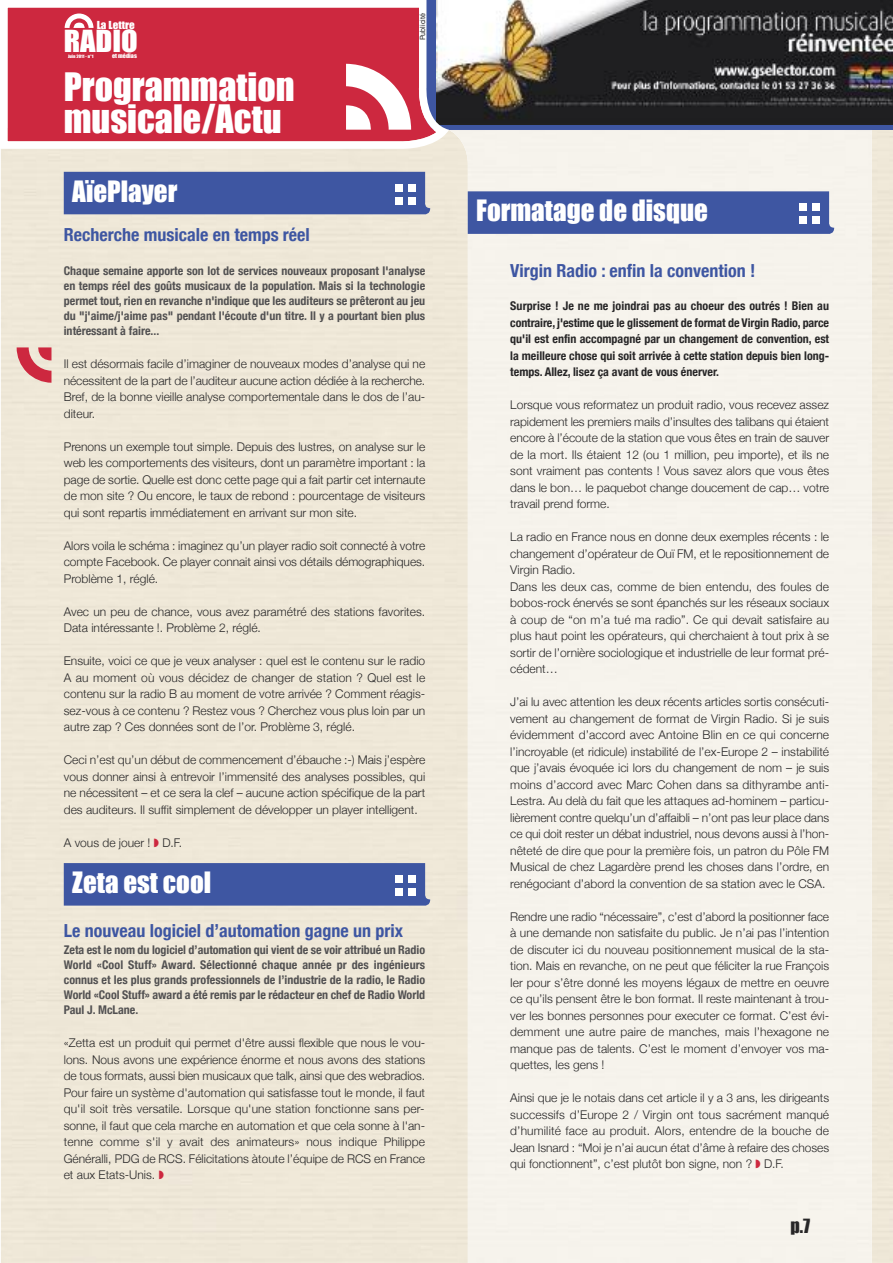
<style>
.page{position:relative;width:893px;height:1263px;background:#fff}
.page>*{position:absolute;margin:0;border:0;box-sizing:border-box;transform-origin:0 0}
.t1{font:36px/32.5px "Impact";color:#fff}
.t2{font:27.9px "Impact";color:#fff;scale:1.09 1}
.t3{font:27px "Impact";color:#fff}
.t4{font:700 condensed 18px "Helvetica Neue";color:#3e56a2}
.t5{font:18px "Impact";color:#272627}
.t6{font:300 12px/16.5px "Helvetica Neue";color:#272627;text-align:justify}
.t7{font:700 condensed 12px/15px "Helvetica Neue";color:#525152;text-align:justify}
.t8{font:700 condensed 12px/16.5px "Helvetica Neue";color:#272627;text-align:justify}
.t9{font:10.2px "Impact";color:#fff;scale:1.09 1}
.t10{font:7.2px "Helvetica";color:#272627}
.t11{font:5.7px "Impact";color:#fff;scale:1.09 1}
.t12{font:4.2px "Impact";color:#fff;scale:1.09 1}
.s1{color:#cd283f}
</style>
<div class="page">
<div style="left:449px;top:130px;width:423px;height:1133px;background:#f6f3ec"></div>
<div style="left:425px;top:0;width:468px;height:130px;background:#3e56a2"></div>
<img style="left:449px;top:0;width:444px;height:125px">
<svg style="left:1px;top:0;width:448px;height:150px;background:#d04b5f"></svg>
<div style="left:468px;top:191px;width:366px;height:43px;background:#3e56a2"></div>
<div style="left:799px;top:204px;width:7px;height:7px;background:#fff"></div>
<div style="left:799px;top:217px;width:7px;height:7px;background:#fff"></div>
<div style="left:812px;top:204px;width:7px;height:7px;background:#fff"></div>
<div style="left:812px;top:217px;width:7px;height:7px;background:#fff"></div>
<div style="left:64px;top:863px;width:366px;height:42px;background:#3e56a2"></div>
<div style="left:395px;top:876px;width:7px;height:7px;background:#fff"></div>
<div style="left:395px;top:888px;width:7px;height:7px;background:#fff"></div>
<div style="left:408px;top:876px;width:7px;height:7px;background:#fff"></div>
<div style="left:408px;top:888px;width:7px;height:7px;background:#fff"></div>
<svg style="left:17px;top:347px;width:34px;height:36px"></svg>
<svg style="left:346px;top:64px;width:65px;height:66px"></svg>
<svg style="left:65px;top:14px;width:28px;height:14px"></svg>
<div style="left:64px;top:172px;width:366px;height:42px;background:#3e56a2"></div>
<div style="left:395px;top:184px;width:7px;height:7px;background:#fff"></div>
<div style="left:395px;top:197px;width:7px;height:7px;background:#fff"></div>
<div style="left:408px;top:184px;width:7px;height:7px;background:#fff"></div>
<div style="left:408px;top:197px;width:7px;height:7px;background:#fff"></div>
<p class="t9" style="left:97px;top:18px;width:36px">La Lettre</p>
<p class="t11" style="left:112px;top:52px;width:24px">et médias</p>
<h2 class="t2" style="left:64px;top:24px;width:69px">RADIO</h2>
<p class="t12" style="left:68px;top:53px;width:25px">Juin 2011 - n°1</p>
<h1 class="t1" style="left:64px;top:70px;width:232px">Programmation musicale/Actu</h1>
<h3 class="t3" style="left:72px;top:174px;width:107px">AïePlayer</h3>
<p class="t10" style="left:420px;top:40px;width:29px;rotate:-90deg">Publicité</p>
<h3 class="t4" style="left:64px;top:224px;width:248px">Recherche musicale en temps réel</h3>
<p class="t7" style="left:64px;top:263px;width:363px">Chaque semaine apporte son lot de services nouveaux proposant l'analyse en temps réel des goûts musicaux de la population. Mais si la technologie permet tout, rien en revanche n'indique que les auditeurs se prêteront au jeu du "j'aime/j'aime pas" pendant l'écoute d'un titre. Il y a pourtant bien plus intéressant à faire...</p>
<p class="t6" style="left:64px;top:356px;width:363px">Il est désormais facile d’imaginer de nouveaux modes d’analyse qui ne nécessitent de la part de l’auditeur aucune action dédiée à la recherche.<br>Bref, de la bonne vieille analyse comportementale dans le dos de l’au&shy;diteur.</p>
<p class="t6" style="left:64px;top:438px;width:363px">Prenons un exemple tout simple. Depuis des lustres, on analyse sur le web les comportements des visiteurs, dont un paramètre important : la page de sortie. Quelle est donc cette page qui a fait partir cet internaute de mon site ? Ou encore, le taux de rebond : pourcentage de visiteurs qui sont repartis immédiatement en arrivant sur mon site.</p>
<p class="t6" style="left:64px;top:537px;width:363px">Alors voila le schéma : imaginez qu’un player radio soit connecté à votre compte Facebook. Ce player connait ainsi vos détails démographiques.<br>Problème 1, réglé.</p>
<p class="t6" style="left:64px;top:603px;width:363px">Avec un peu de chance, vous avez paramétré des stations favorites.<br>Data intéressante !. Problème 2, réglé.</p>
<p class="t6" style="left:64px;top:653px;width:363px">Ensuite, voici ce que je veux analyser : quel est le contenu sur le radio A au moment où vous décidez de changer de station ? Quel est le contenu sur la radio B au moment de votre arrivée ? Comment réagis&shy;sez-vous à ce contenu ? Restez vous ? Cherchez vous plus loin par un autre zap ? Ces données sont de l’or. Problème 3, réglé.</p>
<p class="t6" style="left:64px;top:752px;width:363px">Ceci n’est qu’un début de commencement d’ébauche :-) Mais j’espère vous donner ainsi à entrevoir l’immensité des analyses possibles, qui ne nécessitent – et ce sera la clef – aucune action spécifique de la part des auditeurs. Il suffit simplement de développer un player intelligent.</p>
<p class="t6" style="left:64px;top:834px;width:120px">A vous de jouer ! <span class="s1">◗</span> D.F.</p>
<h3 class="t3" style="left:72px;top:866px;width:140px">Zeta est cool</h3>
<h3 class="t4" style="left:64px;top:919px;width:341px">Le nouveau logiciel d’automation gagne un prix</h3>
<p class="t7" style="left:64px;top:942px;width:363px">Zeta est le nom du logiciel d’automation qui vient de se voir attribué un Radio World «Cool Stuff» Award. Sélectionné chaque année pr des ingénieurs connus et les plus grands professionnels de l’industrie de la radio, le Radio World «Cool Stuff» award a été remis par le rédacteur en chef de Radio World Paul J. McLane.</p>
<p class="t6" style="left:64px;top:1034px;width:363px">«Zetta est un produit qui permet d'être aussi flexible que nous le vou&shy;lons. Nous avons une expérience énorme et nous avons des stations de tous formats, aussi bien musicaux que talk, ainsi que des webradios.<br>Pour faire un système d'automation qui satisfasse tout le monde, il faut qu'il soit très versatile. Lorsque qu'une station fonctionne sans per&shy;sonne, il faut que cela marche en automation et que cela sonne à l'an&shy;tenne comme s'il y avait des animateurs» nous indique Philippe Généralli, PDG de RCS. Félicitations àtoute l’équipe de RCS en France et aux Etats-Unis. <span class="s1">◗</span></p>
<h3 class="t3" style="left:476px;top:194px;width:233px">Formatage de disque</h3>
<h3 class="t4" style="left:510px;top:259px;width:247px">Virgin Radio : enfin la convention !</h3>
<p class="t8" style="left:510px;top:298px;width:320px">Surprise ! Je ne me joindrai pas au choeur des outrés ! Bien au contraire, j'estime que le glissement de format de Virgin Radio, parce qu'il est enfin accompagné par un changement de convention, est la meilleure chose qui soit arrivée à cette station depuis bien long&shy;temps. Allez, lisez ça avant de vous énerver.</p>
<p class="t6" style="left:510px;top:397px;width:320px">Lorsque vous reformatez un produit radio, vous recevez assez rapidement les premiers mails d’insultes des talibans qui étaient encore à l’écoute de la station que vous êtes en train de sauver de la mort. Ils étaient 12 (ou 1 million, peu importe), et ils ne sont vraiment pas contents ! Vous savez alors que vous êtes dans le bon… le paquebot change doucement de cap… votre travail prend forme.</p>
<p class="t6" style="left:510px;top:529px;width:320px;text-align:left">La radio en France nous en donne deux exemples récents : le changement d’opérateur de Ouï FM, et le repositionnement de Virgin Radio.<br>Dans les deux cas, comme de bien entendu, des foules de bobos-rock énervés se sont épanchés sur les réseaux sociaux à coup de “on m’a tué ma radio”. Ce qui devait satisfaire au plus haut point les opérateurs, qui cherchaient à tout prix à se sortir de l’ornière sociologique et industrielle de leur format pré&shy;cédent…</p>
<p class="t6" style="left:510px;top:694px;width:320px">J’ai lu avec attention les deux récents articles sortis consécuti&shy;vement au changement de format de Virgin Radio. Si je suis évidemment d’accord avec Antoine Blin en ce qui concerne l’incroyable (et ridicule) instabilité de l’ex-Europe 2 – instabilité que j’avais évoquée ici lors du changement de nom – je suis moins d’accord avec Marc Cohen dans sa dithyrambe anti-Lestra. Au delà du fait que les attaques ad-hominem – particu&shy;lièrement contre quelqu’un d’affaibli – n’ont pas leur place dans ce qui doit rester un débat industriel, nous devons aussi à l’hon&shy;nêteté de dire que pour la première fois, un patron du Pôle FM Musical de chez Lagardère prend les choses dans l’ordre, en renégociant d’abord la convention de sa station avec le CSA.</p>
<p class="t6" style="left:510px;top:908px;width:320px">Rendre une radio “nécessaire”, c’est d’abord la positionner face à une demande non satisfaite du public. Je n’ai pas l’intention de discuter ici du nouveau positionnement musical de la sta&shy;tion. Mais en revanche, on ne peut que féliciter la rue François Ier pour s’être donné les moyens légaux de mettre en oeuvre ce qu’ils pensent être le bon format. Il reste maintenant à trou&shy;ver les bonnes personnes pour executer ce format. C’est évi&shy;demment une autre paire de manches, mais l’hexagone ne manque pas de talents. C’est le moment d’envoyer vos ma&shy;quettes, les gens !</p>
<p class="t6" style="left:510px;top:1090px;width:320px">Ainsi que je le notais dans cet article il y a 3 ans, les dirigeants successifs d’Europe 2 / Virgin ont tous sacrément manqué d’humilité face au produit. Alors, entendre de la bouche de Jean Isnard : “Moi je n’ai aucun état d’âme à refaire des choses qui fonctionnent”, c’est plutôt bon signe, non ? <span class="s1">◗</span> D.F.</p>
<h3 class="t5" style="left:791px;top:1215px;width:21px">p.7</h3>
</div>
